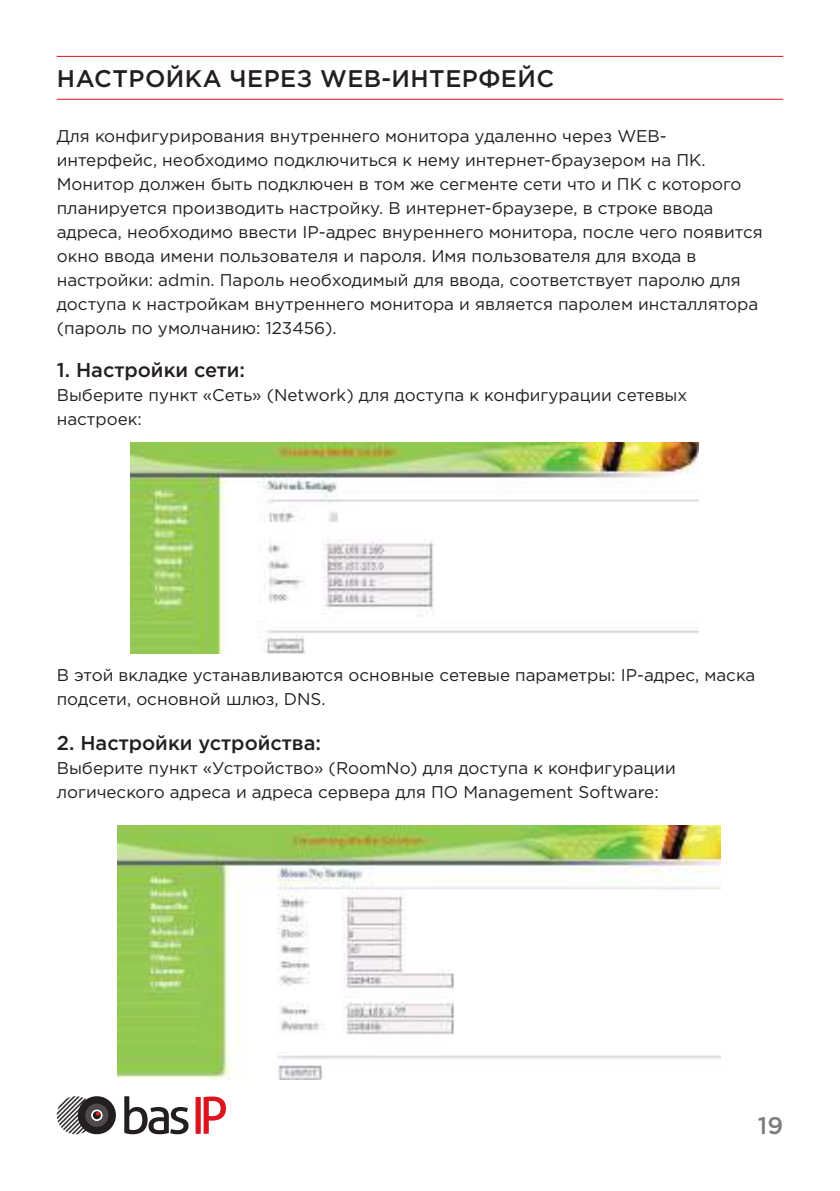
<style>
.page{position:relative;width:840px;height:1191px;background:#fff}
.page>*{position:absolute;margin:0;border:0;box-sizing:border-box;transform-origin:0 0}
.t1{font:500 24px "Gotham Pro";letter-spacing:.02em;color:#241f1f}
.t2{font:500 24px "Gotham Pro";color:#7d7c7e}
.t3{font:500 20px "Gotham Pro";color:#241f1f}
.t4{font:17px/24px "Gotham Pro";color:#241f1f}
</style>
<div class="page">
<hr style="left:57px;top:99px;width:725px;height:1px;background:#db141d">
<hr style="left:57px;top:56px;width:725px;height:1px;background:#db141d">
<img style="left:130px;top:442px;width:567px;height:211px">
<img style="left:117px;top:826px;width:603px;height:253px">
<svg style="left:124px;top:1096px;width:64px;height:38px"></svg>
<svg style="left:195px;top:1096px;width:31px;height:37px"></svg>
<svg style="left:57px;top:1096px;width:59px;height:38px"></svg>
<h1 class="t1" style="left:57px;top:65px;width:498px">НАСТРОЙКА ЧЕРЕЗ WEB-ИНТЕРФЕЙС</h1>
<p class="t4" style="left:57px;top:124px;width:707px">Для конфигурирования внутреннего монитора удаленно через WEB&shy;интерфейс, необходимо подключиться к нему интернет-браузером на ПК.<br>Монитор должен быть подключен в том же сегменте сети что и ПК с которого планируется производить настройку. В интернет-браузере, в строке ввода адреса, необходимо ввести IP-адрес внуреннего монитора, после чего появится окно ввода имени пользователя и пароля. Имя пользователя для входа в настройки: admin. Пароль необходимый для ввода, соответствует паролю для доступа к настройкам внутреннего монитора и является паролем инсталлятора (пароль по умолчанию: 123456).</p>
<p class="t3" style="left:57px;top:358px;width:190px">1. Настройки сети:</p>
<p class="t4" style="left:57px;top:383px;width:631px">Выберите пункт «Сеть» (Network) для доступа к конфигурации сетевых настроек:</p>
<p class="t4" style="left:57px;top:662px;width:699px">В этой вкладке устанавливаются основные сетевые параметры: IP-адрес, маска подсети, основной шлюз, DNS.</p>
<p class="t3" style="left:57px;top:731px;width:266px">2. Настройки устройства:</p>
<p class="t4" style="left:57px;top:755px;width:620px">Выберите пункт «Устройство» (RoomNo) для доступа к конфигурации логического адреса и адреса сервера для ПО Management Software:</p>
<h1 class="t2" style="left:757px;top:1112px;width:27px">19</h1>
</div>
